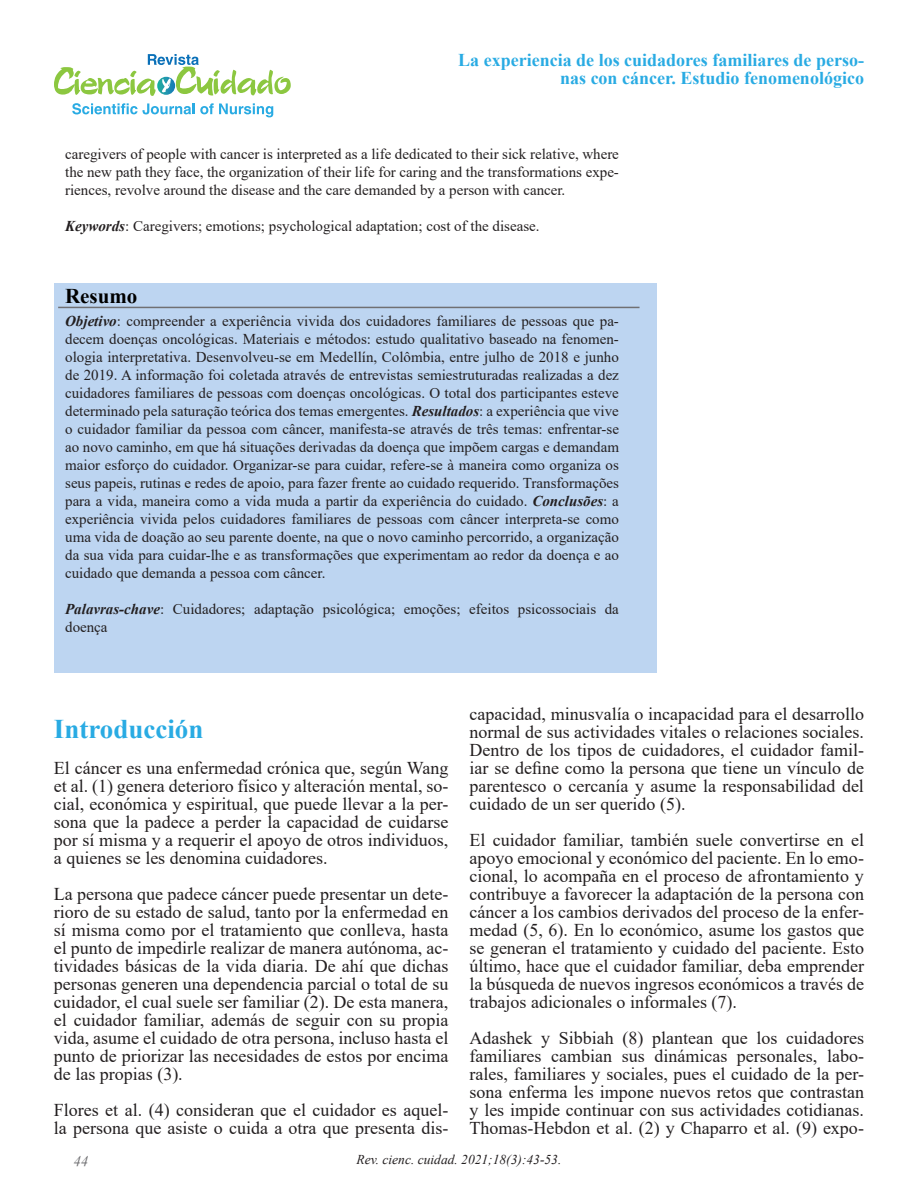
<style>
.page{position:relative;width:918px;height:1188px;background:#fff}
.page>*{position:absolute;margin:0;border:0;box-sizing:border-box;transform-origin:0 0}
.t1{font:700 27px "Times New Roman";color:#29abe3}
.t2{font:700 21px "Times New Roman";color:#000}
.t3{font:18px/18px "Times New Roman";color:#231f20;text-align:justify}
.t4{font:700 18px/18px "Times New Roman";color:#29abe3;text-align:right}
.t5{font:15px/18px "Times New Roman";color:#231f20;text-align:justify}
.t6{font:italic 15px "Times New Roman";color:#707073}
.t7{font:italic 13.5px "Times New Roman";color:#231f20}
.s1{font-weight:700;font-style:italic}
</style>
<div class="page">
<svg style="left:54px;top:54px;width:237px;height:42px"></svg>
<svg style="left:72px;top:103px;width:201px;height:14px"></svg>
<div style="left:54px;top:284px;width:603px;height:389px;background:#bdd5f1"></div>
<hr style="left:58px;top:307px;width:582px;height:1px;background:#707073">
<p class="t4" style="left:458px;top:51px;width:407px">La experiencia de los cuidadores familiares de perso&shy;nas con cáncer. Estudio fenomenológico</p>
<p class="t5" style="left:65px;top:145px;width:555px">caregivers of people with cancer is interpreted as a life dedicated to their sick relative, where the new path they face, the organization of their life for caring and the transformations expe&shy;riences, revolve around the disease and the care demanded by a person with cancer.</p>
<p class="t5" style="left:65px;top:217px;width:476px"><span class="s1">Keywords</span>: Caregivers; emotions; psychological adaptation; cost of the disease.</p>
<p class="t2" style="left:65px;top:281px;width:74px">Resumo</p>
<p class="t5" style="left:65px;top:311px;width:555px"><span class="s1">Objetivo</span>: compreender a experiência vivida dos cuidadores familiares de pessoas que pa&shy;decem doenças oncológicas. Materiais e métodos: estudo qualitativo baseado na fenomen&shy;ologia interpretativa. Desenvolveu-se em Medellín, Colômbia, entre julho de 2018 e junho de 2019. A informação foi coletada através de entrevistas semiestruturadas realizadas a dez cuidadores familiares de pessoas com doenças oncológicas. O total dos participantes esteve determinado pela saturação teórica dos temas emergentes. <span class="s1">Resultados</span>: a experiência que vive o cuidador familiar da pessoa com câncer, manifesta-se através de três temas: enfrentar-se ao novo caminho, em que há situações derivadas da doença que impõem cargas e demandam maior esforço do cuidador. Organizar-se para cuidar, refere-se à maneira como organiza os seus papeis, rutinas e redes de apoio, para fazer frente ao cuidado requerido. Transformações para a vida, maneira como a vida muda a partir da experiência do cuidado. <span class="s1">Conclusões</span>: a experiência vivida pelos cuidadores familiares de pessoas com câncer interpreta-se como uma vida de doação ao seu parente doente, na que o novo caminho percorrido, a organização da sua vida para cuidar-lhe e as transformações que experimentam ao redor da doença e ao cuidado que demanda a pessoa com câncer.</p>
<p class="t5" style="left:65px;top:599px;width:555px"><span class="s1">Palavras-chave</span>: Cuidadores; adaptação psicológica; emoções; efeitos psicossociais da doença</p>
<p class="t1" style="left:54px;top:709px;width:151px">Introducción</p>
<p class="t3" style="left:54px;top:758px;width:396px">El cáncer es una enfermedad crónica que, según Wang et al. (1) genera deterioro físico y alteración mental, so&shy;cial, económica y espiritual, que puede llevar a la per&shy;sona que la padece a perder la capacidad de cuidarse por sí misma y a requerir el apoyo de otros individuos, a quienes se les denomina cuidadores.</p>
<p class="t3" style="left:54px;top:884px;width:396px">La persona que padece cáncer puede presentar un dete&shy;rioro de su estado de salud, tanto por la enfermedad en sí misma como por el tratamiento que conlleva, hasta el punto de impedirle realizar de manera autónoma, ac&shy;tividades básicas de la vida diaria. De ahí que dichas personas generen una dependencia parcial o total de su cuidador, el cual suele ser familiar (2). De esta manera, el cuidador familiar, además de seguir con su propia vida, asume el cuidado de otra persona, incluso hasta el punto de priorizar las necesidades de estos por encima de las propias (3).</p>
<p class="t3" style="left:54px;top:1100px;width:396px">Flores et al. (4) consideran que el cuidador es aquel&shy;la persona que asiste o cuida a otra que presenta dis-</p>
<p class="t3" style="left:470px;top:704px;width:396px">capacidad, minusvalía o incapacidad para el desarrollo normal de sus actividades vitales o relaciones sociales.<br>Dentro de los tipos de cuidadores, el cuidador famil&shy;iar se define como la persona que tiene un vínculo de parentesco o cercanía y asume la responsabilidad del cuidado de un ser querido (5).</p>
<p class="t3" style="left:470px;top:830px;width:396px">El cuidador familiar, también suele convertirse en el apoyo emocional y económico del paciente. En lo emo&shy;cional, lo acompaña en el proceso de afrontamiento y contribuye a favorecer la adaptación de la persona con cáncer a los cambios derivados del proceso de la enfer&shy;medad (5, 6). En lo económico, asume los gastos que se generan el tratamiento y cuidado del paciente. Esto último, hace que el cuidador familiar, deba emprender la búsqueda de nuevos ingresos económicos a través de trabajos adicionales o informales (7).</p>
<p class="t3" style="left:470px;top:1028px;width:396px">Adashek y Sibbiah (8) plantean que los cuidadores familiares cambian sus dinámicas personales, labo&shy;rales, familiares y sociales, pues el cuidado de la per&shy;sona enferma les impone nuevos retos que contrastan y les impide continuar con sus actividades cotidianas.<br>Thomas-Hebdon et al. (2) y Chaparro et al. (9) expo-</p>
<p class="t6" style="left:73px;top:1151px;width:16px">44</p>
<p class="t7" style="left:357px;top:1150px;width:206px">Rev. cienc. cuidad. 2021;18(3):43-53.</p>
</div>
